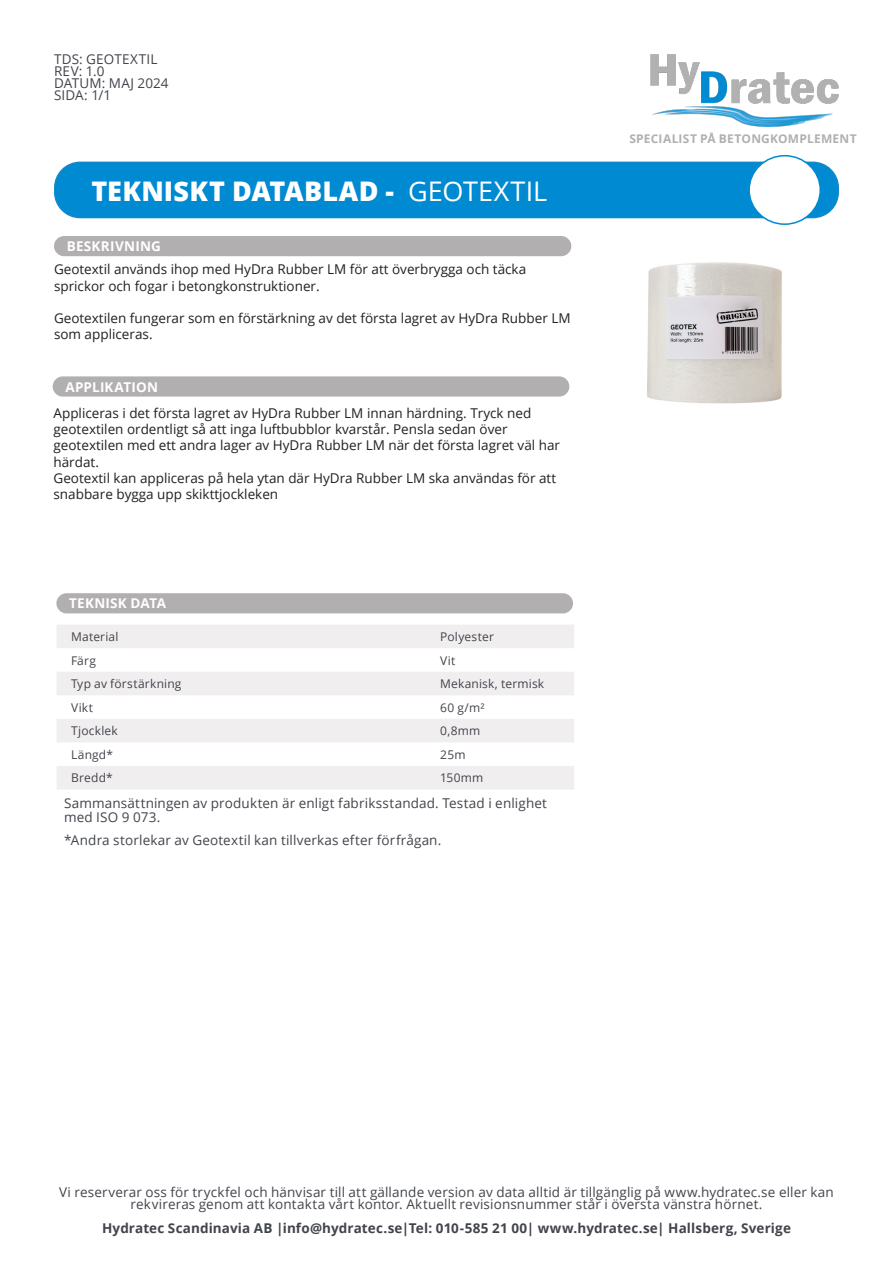
<style>
.page{position:relative;width:893px;height:1263px;background:#fff}
.page>*{position:absolute;margin:0;border:0;box-sizing:border-box;transform-origin:0 0}
.TDS_bold{font:800 27px "Open Sans";letter-spacing:.01em;color:#fff}
.t1{font:13.5px/16.2px "Open Sans";color:#231f20}
.Text_-_kopia{font:13.5px/12px "Open Sans";letter-spacing:.01em;color:#41444b;text-align:center}
.Text{font:13.5px/14.2px "Open Sans";letter-spacing:.01em;color:#41444b}
.Text_-_kopia-2{font:700 13.5px "Open Sans";letter-spacing:.01em;color:#41444b}
.Under_rubrik{font:700 13.5px "Open Sans";letter-spacing:.015em;color:#fff}
.Text-2{font:12px "Open Sans";letter-spacing:.015em;color:#41444b}
.Text-3{font:700 12px "Open Sans";letter-spacing:.02em;color:#b2afb0}
.s1{font-weight:400}
</style>
<div class="page">
<div style="left:55px;top:162px;width:783px;height:56px;background:#008ad1;border-radius:25px"></div>
<div style="left:54px;top:162px;width:785px;height:56px;border:2px solid #1289ca;border-radius:25px"></div>
<div style="left:749px;top:156px;width:71px;height:68px;background:#fff;border-radius:50%"></div>
<div style="left:748px;top:155px;width:73px;height:70px;border:2px solid #008ad1;border-radius:50%"></div>
<img style="left:651px;top:54px;width:188px;height:72px">
<div style="left:54px;top:236px;width:517px;height:20px;background:#b2afb0;border-radius:10px"></div>
<div style="left:53px;top:376px;width:516px;height:21px;background:#b2afb0;border-radius:10px"></div>
<div style="left:56px;top:593px;width:517px;height:20px;background:#b2afb0;border-radius:10px"></div>
<svg style="left:57px;top:625px;width:517px;height:164px;fill:#f1eeef"></svg>
<img style="left:647px;top:262px;width:135px;height:142px">
<p class="Text_-_kopia" style="left:54px;top:53px;width:105px">TDS: GEOTEXTIL</p>
<p class="Text_-_kopia" style="left:54px;top:65px;width:52px">REV: 1.0</p>
<p class="Text_-_kopia" style="left:54px;top:77px;width:116px">DATUM: MAJ 2024</p>
<p class="Text_-_kopia" style="left:54px;top:89px;width:59px">SIDA: 1/1</p>
<p class="TDS_bold" style="left:91px;top:171px;width:457px">TEKNISKT DATABLAD - <span class="s1">GEOTEXTIL</span></p>
<p class="Under_rubrik" style="left:67px;top:237px;width:96px">BESKRIVNING</p>
<p class="t1" style="left:54px;top:261px;width:474px">Geotextil används ihop med HyDra Rubber LM för att överbrygga och täcka sprickor och fogar i betongkonstruktioner.</p>
<p class="t1" style="left:54px;top:310px;width:518px">Geotextilen fungerar som en förstärkning av det första lagret av HyDra Rubber LM som appliceras.</p>
<p class="Under_rubrik" style="left:65px;top:377px;width:94px">APPLIKATION</p>
<p class="t1" style="left:54px;top:405px;width:508px">Appliceras i det första lagret av HyDra Rubber LM innan härdning. Tryck ned geotextilen ordentligt så att inga luftbubblor kvarstår. Pensla sedan över geotextilen med ett andra lager av HyDra Rubber LM när det första lagret väl har härdat.</p>
<p class="t1" style="left:54px;top:469px;width:504px">Geotextil kan appliceras på hela ytan där HyDra Rubber LM ska användas för att snabbare bygga upp skikttjockleken</p>
<p class="Under_rubrik" style="left:69px;top:594px;width:98px">TEKNISK DATA</p>
<p class="Text-2" style="left:71px;top:628px;width:49px">Material</p>
<p class="Text-2" style="left:440px;top:628px;width:55px">Polyester</p>
<p class="Text-2" style="left:71px;top:652px;width:26px">Färg</p>
<p class="Text-2" style="left:440px;top:652px;width:17px">Vit</p>
<p class="Text-2" style="left:71px;top:675px;width:112px">Typ av förstärkning</p>
<p class="Text-2" style="left:440px;top:675px;width:105px">Mekanisk, termisk</p>
<p class="Text-2" style="left:71px;top:699px;width:23px">Vikt</p>
<p class="Text-2" style="left:440px;top:699px;width:46px">60 g/m²</p>
<p class="Text-2" style="left:71px;top:723px;width:48px">Tjocklek</p>
<p class="Text-2" style="left:440px;top:723px;width:42px">0,8mm</p>
<p class="Text-2" style="left:71px;top:746px;width:43px">Längd*</p>
<p class="Text-2" style="left:440px;top:746px;width:27px">25m</p>
<p class="Text-2" style="left:71px;top:770px;width:43px">Bredd*</p>
<p class="Text-2" style="left:440px;top:770px;width:45px">150mm</p>
<p class="Text" style="left:64px;top:795px;width:485px">Sammansättningen av produkten är enligt fabriksstandad. Testad i enlighet med ISO 9 073.</p>
<p class="Text" style="left:64px;top:832px;width:379px">*Andra storlekar av Geotextil kan tillverkas efter förfrågan.</p>
<p class="Text-3" style="left:629px;top:130px;width:229px">SPECIALIST PÅ BETONGKOMPLEMENT</p>
<p class="Text_-_kopia" style="left:59px;top:1185px;width:776px">Vi reserverar oss för tryckfel och hänvisar till att gällande version av data alltid är tillgänglig på www.hydratec.se eller kan rekvireras genom att kontakta vårt kontor. Aktuellt revisionsnummer står i översta vänstra hörnet.</p>
<p class="Text_-_kopia-2" style="left:102px;top:1218px;width:690px">Hydratec Scandinavia AB |info@hydratec.se|Tel: 010-585 21 00| www.hydratec.se| Hallsberg, Sverige</p>
</div>
